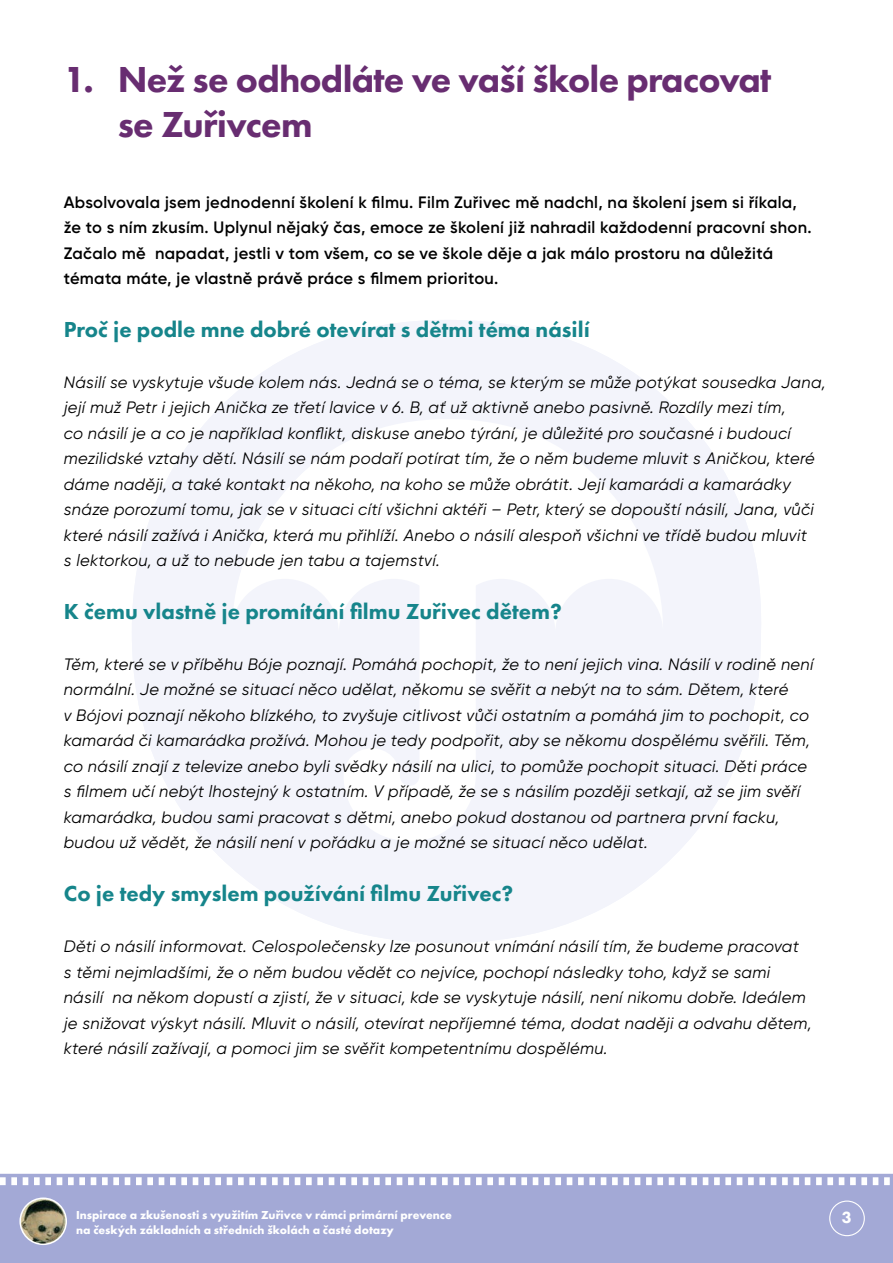
<style>
.page{position:relative;width:893px;height:1263px;background:#fff}
.page>*{position:absolute;margin:0;border:0;box-sizing:border-box;transform-origin:0 0}
.t1{font:800 37.5px/45px "Futura PT";letter-spacing:-.02em;color:#682d71}
.t2{font:800 22.5px "Futura PT";color:#16858b}
.t3{font:800 16.8px "Futura PT";color:#fff}
.t4{font:italic 16.5px/25.5px "Gilroy";letter-spacing:.02em;color:#000}
.t5{font:600 16.5px/25.5px "Gilroy";letter-spacing:.02em;color:#000}
.t6{font:700 12px/14.4px "Futura PT";color:#fff}
</style>
<div class="page">
<svg style="left:132px;top:320px;width:629px;height:623px;fill:#f3f4fb"></svg>
<div style="left:0;top:1174px;width:893px;height:89px;background:#a3a9d6"></div>
<img style="left:20px;top:1198px;width:46px;height:46px;border-radius:23px">
<div style="left:19px;top:1197px;width:48px;height:48px;border:2px solid #fff;border-radius:50%"></div>
<div style="left:829px;top:1200px;width:36px;height:36px;border:1px solid #fff;border-radius:50%"></div>
<h1 class="t1" style="left:118px;top:57px;width:655px;text-indent:-54px">1. Než se odhodláte ve vaší škole pracovat se Zuřivcem</h1>
<p class="t5" style="left:64px;top:189px;width:749px">Absolvovala jsem jednodenní školení k filmu. Film Zuřivec mě nadchl, na školení jsem si říkala, že to s ním zkusím. Uplynul nějaký čas, emoce ze školení již nahradil každodenní pracovní shon.<br>Začalo mě napadat, jestli v tom všem, co se ve škole děje a jak málo prostoru na důležitá témata máte, je vlastně právě práce s filmem prioritou.</p>
<h2 class="t2" style="left:64px;top:315px;width:528px">Proč je podle mne dobré otevírat s dětmi téma násilí</h2>
<p class="t4" style="left:64px;top:369px;width:764px">Násilí se vyskytuje všude kolem nás. Jedná se o téma, se kterým se může potýkat sousedka Jana, její muž Petr i jejich Anička ze třetí lavice v 6. B, ať už aktivně anebo pasivně. Rozdíly mezi tím,<br>co násilí je a co je například konflikt, diskuse anebo týrání, je důležité pro současné i budoucí mezilidské vztahy dětí. Násilí se nám podaří potírat tím, že o něm budeme mluvit s Aničkou, které dáme naději, a také kontakt na někoho, na koho se může obrátit. Její kamarádi a kamarádky snáze porozumí tomu, jak se v situaci cítí všichni aktéři – Petr, který se dopouští násilí, Jana, vůči které násilí zažívá i Anička, která mu přihlíží. Anebo o násilí alespoň všichni ve třídě budou mluvit<br>s lektorkou, a už to nebude jen tabu a tajemství.</p>
<h2 class="t2" style="left:64px;top:597px;width:500px">K čemu vlastně je promítání filmu Zuřivec dětem?</h2>
<p class="t4" style="left:64px;top:651px;width:751px">Těm, které se v příběhu Bóje poznají. Pomáhá pochopit, že to není jejich vina. Násilí v rodině není normální. Je možné se situací něco udělat, někomu se svěřit a nebýt na to sám. Dětem, které<br>v Bójovi poznají někoho blízkého, to zvyšuje citlivost vůči ostatním a pomáhá jim to pochopit, co kamarád či kamarádka prožívá. Mohou je tedy podpořit, aby se někomu dospělému svěřili. Těm, co násilí znají z televize anebo byli svědky násilí na ulici, to pomůže pochopit situaci. Děti práce s filmem učí nebýt lhostejný k ostatním. V případě, že se s násilím později setkají, až se jim svěří kamarádka, budou sami pracovat s dětmi, anebo pokud dostanou od partnera první facku, budou už vědět, že násilí není v pořádku a je možné se situací něco udělat.</p>
<h2 class="t2" style="left:64px;top:879px;width:451px">Co je tedy smyslem používání filmu Zuřivec?</h2>
<p class="t4" style="left:64px;top:933px;width:749px">Děti o násilí informovat. Celospolečensky lze posunout vnímání násilí tím, že budeme pracovat<br>s těmi nejmladšími, že o něm budou vědět co nejvíce, pochopí následky toho, když se sami násilí na někom dopustí a zjistí, že v situaci, kde se vyskytuje násilí, není nikomu dobře. Ideálem je snižovat výskyt násilí. Mluvit o násilí, otevírat nepříjemné téma, dodat naději a odvahu dětem, které násilí zažívají, a pomoci jim se svěřit kompetentnímu dospělému.</p>
<p class="t6" style="left:76px;top:1208px;width:377px">Inspirace a zkušenosti s využitím Zuřivce v rámci primární prevence na českých základních a středních školách a časté dotazy</p>
<p class="t3" style="left:842px;top:1207px;width:12px">3</p>
</div>
